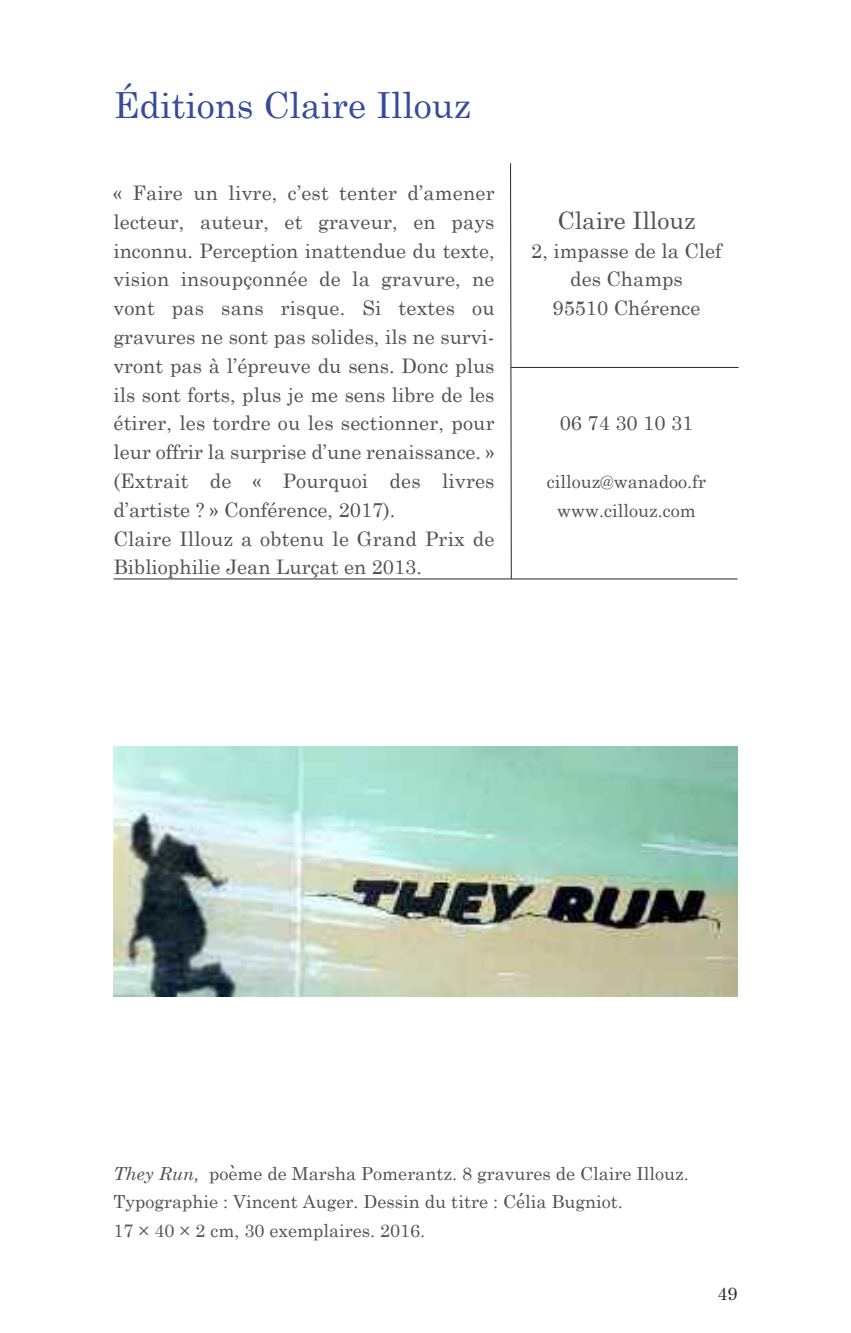
<style>
.page{position:relative;width:851px;height:1333px;background:#fff}
.page>*{position:absolute;margin:0;border:0;box-sizing:border-box;transform-origin:0 0}
.t1{font:36px "Century Schoolbook";color:#354b9c}
.t2{font:24px "Century Schoolbook";color:#525152}
.t3{font:20px/28.8px "Century Schoolbook";color:#525152}
.t4{font:18px/28.8px "Century Schoolbook";color:#525152;text-align:center}
.t5{font:18px "Century Schoolbook";color:#272627}
.s1{font-style:italic}
.s2{font-family:"Tahoma"}
</style>
<div class="page">
<svg style="left:510px;top:163px;width:1px;height:415px"></svg>
<hr style="left:113px;top:578px;width:624px;height:1px;background:#272627">
<hr style="left:511px;top:367px;width:227px;height:1px;background:#272627">
<img style="left:113px;top:746px;width:624px;height:250px">
<h1 class="t1" style="left:113px;top:82px;width:359px">Éditions Claire Illouz</h1>
<p class="t3" style="left:113px;top:178px;width:382px">« Faire un livre, c’est tenter d’amener lecteur, auteur, et graveur, en pays inconnu. Perception inattendue du texte, vision insoupçonnée de la gravure, ne vont pas sans risque. Si textes ou gravures ne sont pas solides, ils ne survi&shy;vront pas à l’épreuve du sens. Donc plus ils sont forts, plus je me sens libre de les étirer, les tordre ou les sectionner, pour leur offrir la surprise d’une renaissance. » (Extrait de « Pourquoi des livres d’artiste ? » Conférence, 2017).<br>Claire Illouz a obtenu le Grand Prix de Bibliophilie Jean Lurçat en 2013.</p>
<p class="t2" style="left:557px;top:205px;width:140px">Claire Illouz</p>
<p class="t3" style="left:531px;top:235px;width:192px;text-align:center">2, impasse de la Clef des Champs<br>95510 Chérence</p>
<p class="t3" style="left:559px;top:408px;width:135px">06 74 30 10 31</p>
<p class="t4" style="left:546px;top:466px;width:161px">cillouz@wanadoo.fr www.cillouz.com</p>
<p class="t4" style="left:113px;top:1158px;width:577px;text-align:left"><span class="s1">They Run,</span> poe<span class="s2">̀</span>me de Marsha Pomerantz. 8 gravures de Claire Illouz.<br>Typographie : Vincent Auger. Dessin du titre : Ce<span class="s2">́</span>lia Bugniot.<br>17 × 40 × 2 cm, 30 exemplaires. 2016.</p>
<p class="t5" style="left:717px;top:1281px;width:22px">49</p>
</div>
